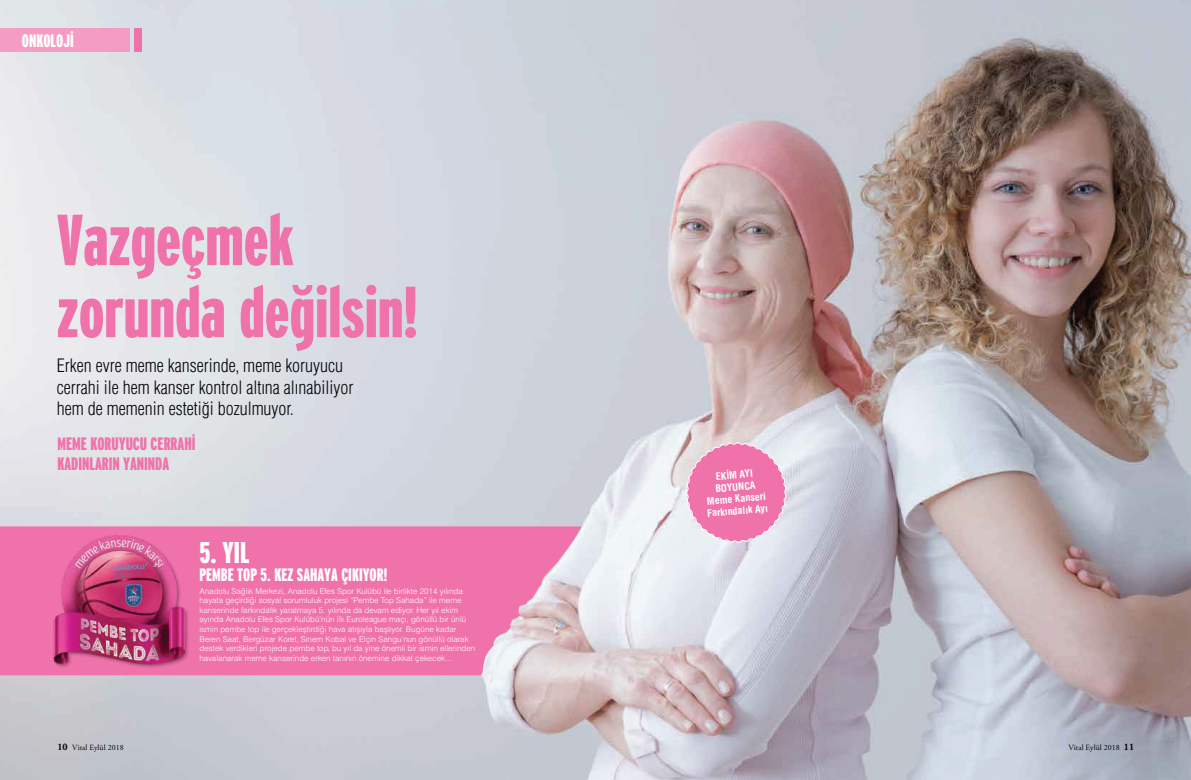
<style>
.page{position:relative;width:1191px;height:780px;background:#fff}
.page>*{position:absolute;margin:0;border:0;box-sizing:border-box;transform-origin:0 0}
.t1{font:900 extra-condensed 72px/72px "Interstate";color:#f072ab}
.t2{font:900 extra-condensed 30px "Interstate";color:#fff}
.t3{font:18px/21.6px "Helvetica Condensed Light Tr";color:#040503}
.t4{font:900 extra-condensed 18px/20.8px "Interstate";color:#f072ab}
.t5{font:900 extra-condensed 18px "Interstate";color:#fff}
.t6{font:10px/12px "Helvetica Cond Bold Tr";color:#fff;text-align:center}
.t7{font:8px/9.6px "Helvetica Light Normal Tr";color:#fff}
.t8{font:8px "Adobe Garamond Pro";color:#040503}
.s1{font-weight:700;font-size:10px}
</style>
<div class="page">
<img style="left:0;top:0;width:1191px;height:780px">
<svg style="left:0;top:526px;width:581px;height:149px;background:#ed7eb0"></svg>
<svg style="left:685px;top:441px;width:102px;height:102px;background:#ed93bd"></svg>
<img style="left:39px;top:527px;width:162px;height:160px">
<div style="left:134px;top:28px;width:8px;height:24px;background:#f072ab"></div>
<div style="left:0;top:28px;width:129px;height:24px;background:#f49cc3"></div>
<h3 class="t5" style="left:22px;top:30px;width:53px">ONKOLOJİ</h3>
<h1 class="t1" style="left:57px;top:203px;width:362px">Vazgeçmek zorunda değilsin!</h1>
<h3 class="t3" style="left:57px;top:354px;width:298px">Erken evre meme kanserinde, meme koruyucu cerrahi ile hem kanser kontrol altına alınabiliyor hem de memenin estetiği bozulmuyor.</h3>
<h3 class="t4" style="left:57px;top:433px;width:139px">MEME KORUYUCU CERRAHİ<br>KADINLARIN YANINDA</h3>
<h2 class="t2" style="left:199px;top:536px;width:51px">5. YIL</h2>
<h3 class="t5" style="left:199px;top:565px;width:189px">PEMBE TOP 5. KEZ SAHAYA ÇIKIYOR!</h3>
<p class="t7" style="left:199px;top:585px;width:277px">Anadolu Sağlık Merkezi, Anadolu Efes Spor Kulübü ile birlikte 2014 yılında hayata geçirdiği sosyal sorumluluk projesi “Pembe Top Sahada” ile meme kanserinde farkındalık yaratmaya 5. yılında da devam ediyor. Her yıl ekim ayında Anadolu Efes Spor Kulübü’nün ilk Euroleague maçı, gönüllü bir ünlü ismin pembe top ile gerçekleştirdiği hava atışıyla başlıyor. Bugüne kadar Beren Saat, Bergüzar Korel, Sinem Kobal ve Elçin Sangu’nun gönüllü olarak destek verdikleri projede pembe top, bu yıl da yine önemli bir ismin ellerinden havalanarak meme kanserinde erken tanının önemine dikkat çekecek…</p>
<p class="t6" style="left:703px;top:471px;width:64px;rotate:-5deg">EKİM AYI<br>BOYUNCA<br>Mem e Kanseri<br>Farkındalık Ayı</p>
<p class="t8" style="left:57px;top:743px;width:68px"><span class="s1">10</span> Vital Eylül 2018</p>
<p class="t8" style="left:1068px;top:743px;width:67px">Vital Eylül 2018 <span class="s1">11</span></p>
</div>
